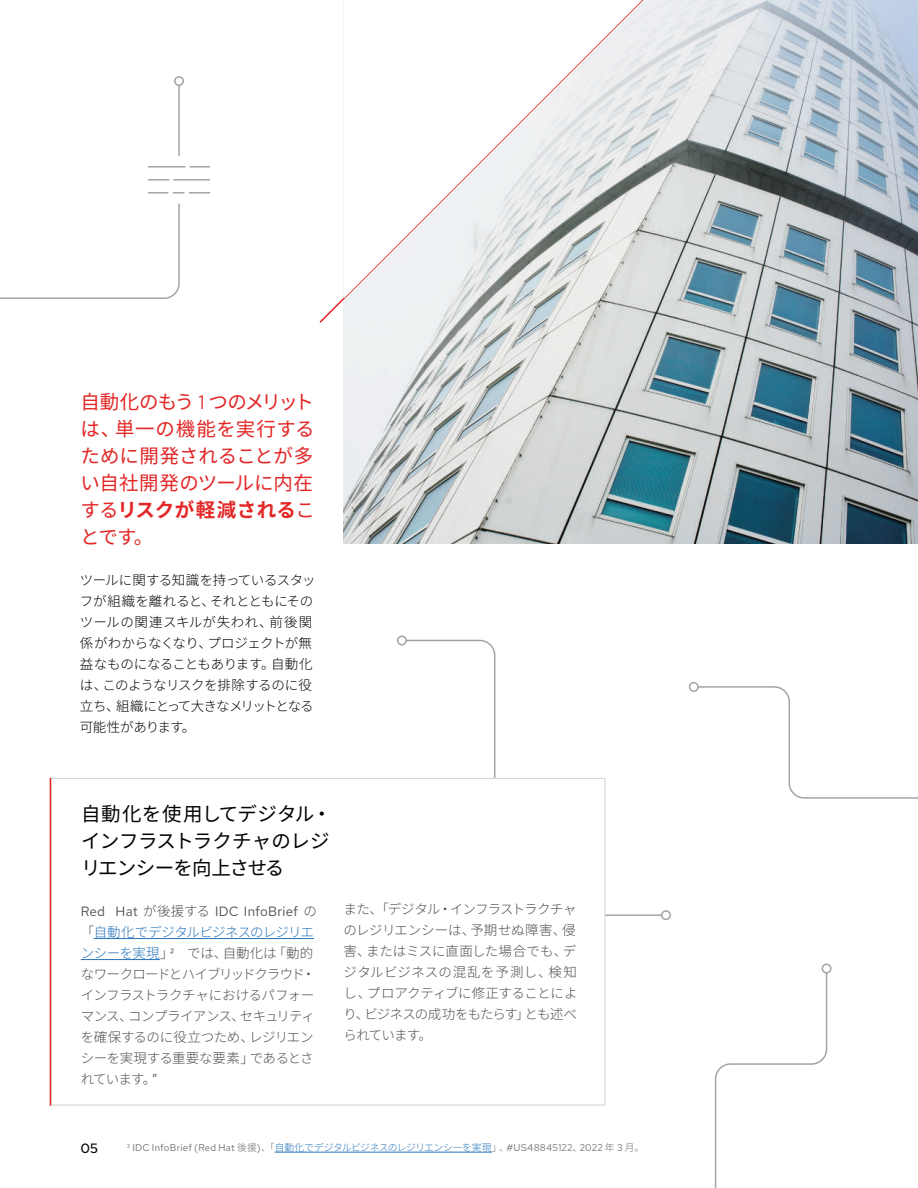
<style>
.page{position:relative;width:918px;height:1188px;background:#fff}
.page>*{position:absolute;margin:0;border:0;box-sizing:border-box;transform-origin:0 0}
.t1{font:19.5px/27px "Noto Sans JP";letter-spacing:-.005em;color:#e32626;text-align:justify}
.t2{font:19.5px/27px "Noto Sans JP";letter-spacing:-.025em;color:#030303;text-align:justify}
.t3{font:300 13.5px/21px "Noto Sans JP";letter-spacing:-.035em;color:#4e4f50}
.t4{font:300 13.5px/21px "Noto Sans JP";letter-spacing:-.02em;color:#030303}
.t5{font:13.5px "Red Hat Text";letter-spacing:.015em;color:#4e4f50}
.t6{font:500 13.5px "Red Hat Display";color:#030303}
.t7{font:9.75px "Red Hat Text";letter-spacing:.03em;color:#6d6e71}
.s1{font-family:"Red Hat Display"}
.s2{font-weight:700}
.s3{font-family:"Noto Sans JP";font-weight:300}
.s4{color:#2775bb}
.s5{font-family:"Red Hat Text";font-weight:400}
.s6{font-family:"Noto Sans JP";font-weight:300;color:#2775bb}
</style>
<div class="page">
<svg style="left:406px;top:639px;width:256px;height:277px"></svg>
<div style="left:397px;top:636px;width:10px;height:9px;border:2px solid #a2a4a7;border-radius:50%"></div>
<div style="left:661px;top:910px;width:10px;height:10px;border:2px solid #a2a4a7;border-radius:50%"></div>
<svg style="left:699px;top:686px;width:219px;height:113px"></svg>
<div style="left:689px;top:682px;width:10px;height:10px;border:2px solid #a2a4a7;border-radius:50%"></div>
<svg style="left:714px;top:971px;width:114px;height:217px"></svg>
<div style="left:822px;top:964px;width:10px;height:10px;border:2px solid #a2a4a7;border-radius:50%"></div>
<hr style="left:149px;top:166px;width:36px;height:2px;background:#a2a4a7">
<hr style="left:190px;top:166px;width:20px;height:2px;background:#a2a4a7">
<hr style="left:149px;top:179px;width:20px;height:2px;background:#a2a4a7">
<hr style="left:174px;top:179px;width:36px;height:2px;background:#a2a4a7">
<hr style="left:189px;top:192px;width:21px;height:2px;background:#a2a4a7">
<svg style="left:149px;top:192px;width:35px;height:2px"></svg>
<hr style="left:178px;top:85px;width:2px;height:71px;background:#a2a4a7">
<div style="left:174px;top:76px;width:10px;height:10px;border:2px solid #a2a4a7;border-radius:50%"></div>
<svg style="left:0;top:203px;width:180px;height:96px"></svg>
<svg style="left:51px;top:778px;width:555px;height:328px"></svg>
<hr style="left:50px;top:778px;width:1px;height:328px;background:#e32626">
<hr style="left:94px;top:938px;width:220px;height:1px;background:#2775bb">
<hr style="left:81px;top:959px;width:79px;height:1px;background:#2775bb">
<hr style="left:275px;top:1152px;width:217px;height:1px;background:#2775bb">
<img style="left:344px;top:0;width:574px;height:544px">
<svg style="left:319px;top:0;width:333px;height:324px"></svg>
<svg style="left:344px;top:0;width:298px;height:299px"></svg>
<h1 class="t1" style="left:81px;top:389px;width:236px">自動化のもう <span class="s1">1</span> つのメリットは、単一の機能を実行するために開発されることが多い自社開発のツールに内在する<span class="s2">リスクが軽減される</span>ことです。</h1>
<p class="t4" style="left:80px;top:570px;width:237px">ツールに関する知識を持っているスタッフが組織を離れると、それとともにそのツールの関連スキルが失われ、前後関係がわからなくなり、プロジェクトが無益なものになることもあります。自動化は、このようなリスクを排除するのに役立ち、組織にとって大きなメリットとなる可能性があります。</p>
<h1 class="t2" style="left:81px;top:801px;width:252px">自動化を使用してデジタル・インフラストラクチャのレジリエンシーを向上させる</h1>
<p class="t5" style="left:81px;top:902px;width:238px">Red Hat <span class="s3">が後援する</span> IDC InfoBrief <span class="s3">の</span></p>
<p class="t3" style="left:81px;top:921px;width:236px">「<span class="s4">自動化でデジタルビジネスのレジリエンシーを実現</span>」<span class="s5">²</span> では、自動化は「動的なワークロードとハイブリッドクラウド・インフラストラクチャにおけるパフォーマンス、コンプライアンス、セキュリティを確保するのに役立つため、レジリエンシーを実現する重要な要素」であるとされています。<span class="s5">”</span></p>
<p class="t3" style="left:344px;top:899px;width:236px">また、「デジタル・インフラストラクチャのレジリエンシーは、予期せぬ障害、侵害、またはミスに直面した場合でも、デジタルビジネスの混乱を予測し、検知し、プロアクティブに修正することにより、ビジネスの成功をもたらす」とも述べられています。</p>
<p class="t6" style="left:81px;top:1139px;width:19px">05</p>
<p class="t7" style="left:127px;top:1141px;width:519px">² IDC InfoBrief (Red Hat <span class="s3">後援</span>)<span class="s3">、「</span><span class="s6">自動化でデジタルビジネスのレジリエンシーを実現</span><span class="s3">」、</span>#US48845122<span class="s3">、</span>2022 <span class="s3">年</span> 3 <span class="s3">月。</span></p>
</div>
